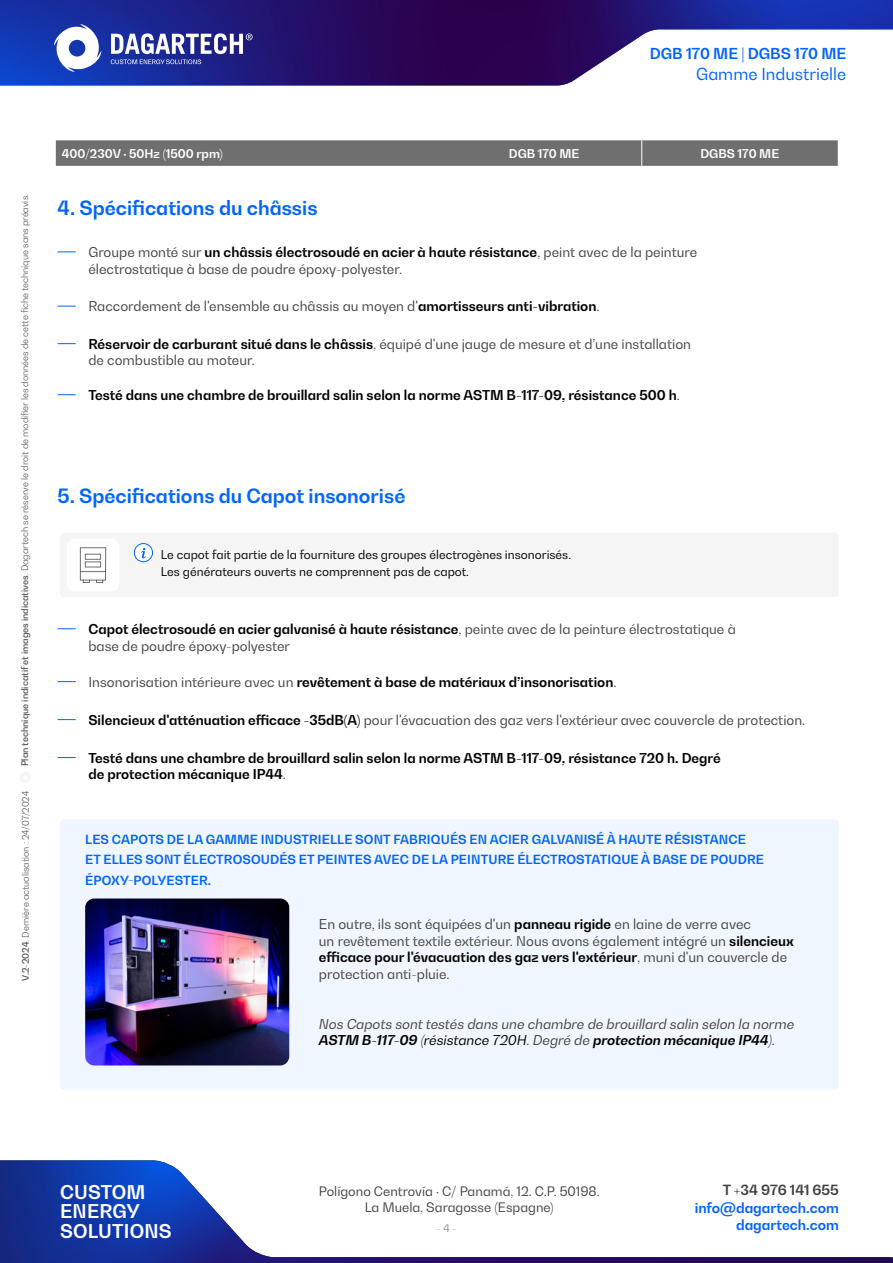
<style>
.page{position:relative;width:893px;height:1263px;background:#fff}
.page>*{position:absolute;margin:0;border:0;box-sizing:border-box;transform-origin:0 0}
.t1{font:700 19.5px "Bw Gradual";color:#0064ff}
.t2{font:700 18.75px/19.4px "Bw Gradual";letter-spacing:.01em;color:#fff}
.t3{font:16.5px "Bw Gradual";color:#0064ff}
.t4{font:700 15px "Bw Gradual";color:#0064ff}
.t5{font:700 13.95px "Bw Gradual";color:#0064ff}
.t6{font:700 13.95px "Bw Gradual";color:#424242}
.t7{font:13.5px/16.5px "Bw Gradual";color:#424242}
.t8{font:700 13.5px/16.5px "Bw Gradual";color:#000}
.t9{font:italic 13.5px/16.5px "Bw Gradual";color:#424242}
.t10{font:12.9px/16.2px "Bw Gradual";color:#424242;text-align:center}
.t11{font:700 12.45px/20.2px "Bw Gradual";letter-spacing:.01em;color:#0064ff}
.t12{font:12px/17px "Bw Gradual";color:#000}
.t13{font:700 12px "Bw Gradual";color:#fff}
.t14{font:10.5px "Bw Gradual";color:#949091}
.t15{font:300 9px "Bw Gradual";color:#424242}
.s1{font-weight:500}
.s2{font-weight:700;color:#000}
.s3{font-weight:400;color:#424242}
.s4{color:#000}
</style>
<div class="page">
<img style="left:0;top:1160px;width:893px;height:103px">
<img style="left:0;top:0;width:893px;height:85px">
<svg style="left:111px;top:33px;width:142px;height:31px"></svg>
<svg style="left:54px;top:24px;width:47px;height:48px"></svg>
<svg style="left:58px;top:251px;width:18px;height:1px"></svg>
<svg style="left:58px;top:628px;width:18px;height:1px"></svg>
<svg style="left:58px;top:343px;width:18px;height:1px"></svg>
<svg style="left:58px;top:306px;width:18px;height:1px"></svg>
<svg style="left:58px;top:681px;width:18px;height:1px"></svg>
<svg style="left:58px;top:719px;width:18px;height:1px"></svg>
<svg style="left:58px;top:757px;width:18px;height:1px"></svg>
<svg style="left:58px;top:394px;width:18px;height:1px"></svg>
<div style="left:60px;top:533px;width:779px;height:64px;background:#f6f5f5;border-radius:4px"></div>
<div style="left:60px;top:819px;width:779px;height:271px;background:#f0f6ff;border-radius:4px"></div>
<svg style="left:134px;top:543px;width:19px;height:19px"></svg>
<div style="left:134px;top:543px;width:19px;height:19px;border:1px solid #0064ff;border-radius:50%"></div>
<svg style="left:141px;top:548px;width:5px;height:10px"></svg>
<svg style="left:56px;top:140px;width:782px;height:26px;background:#727171"></svg>
<img style="left:85px;top:898px;width:204px;height:167px">
<div style="left:67px;top:539px;width:52px;height:52px;background:#fff;border-radius:8px"></div>
<svg style="left:80px;top:547px;width:26px;height:36px"></svg>
<p class="t4" style="left:650px;top:44px;width:198px">DGB 170 ME | DGBS 170 ME</p>
<p class="t3" style="left:696px;top:63px;width:151px">Gamme Industrielle</p>
<p class="t13" style="left:62px;top:145px;width:162px">400/230V · 50Hz (1500 rpm)</p>
<p class="t13" style="left:509px;top:145px;width:72px">DGB 170 ME</p>
<p class="t13" style="left:700px;top:145px;width:80px">DGBS 170 ME</p>
<p class="t15" style="left:19px;top:766px;width:574px;rotate:-90deg"><span class="s1">Plan technique indicatif et images indicatives</span>. Dagartech se réserve le droit de modifier les données de cette fiche technique sans préavis.</p>
<h1 class="t1" style="left:58px;top:195px;width:261px">4. Spécifications du châssis</h1>
<p class="t7" style="left:88px;top:244px;width:610px">Groupe monté sur <span class="s2">un châssis électrosoudé en acier à haute résistance</span>, peint avec de la peinture électrostatique à base de poudre époxy-polyester.</p>
<p class="t7" style="left:88px;top:298px;width:513px">Raccordement de l'ensemble au châssis au moyen d'<span class="s2">amortisseurs anti-vibration</span>.</p>
<p class="t7" style="left:88px;top:335px;width:604px"><span class="s2">Réservoir de carburant situé dans le châssis</span>, équipé d'une jauge de mesure et d’une installation de combustible au moteur.</p>
<p class="t8" style="left:88px;top:386px;width:593px">Testé dans une chambre de brouillard salin selon la norme ASTM B-117-09, résistance 500 h<span class="s3">.</span></p>
<h1 class="t1" style="left:58px;top:483px;width:349px">5. Spécifications du Capot insonorisé</h1>
<p class="t12" style="left:161px;top:545px;width:412px">Le capot fait partie de la fourniture des groupes électrogènes insonorisés.<br>Les générateurs ouverts ne comprennent pas de capot.</p>
<p class="t7" style="left:88px;top:620px;width:649px"><span class="s2">Capot électrosoudé en acier galvanisé à haute résistance</span>, peinte avec de la peinture électrostatique à base de poudre époxy-polyester</p>
<p class="t8" style="left:88px;top:673px;width:530px"><span class="s3">Insonorisation intérieure avec un</span> revêtement à base de matériaux d’insonorisation<span class="s3">.</span></p>
<p class="t7" style="left:88px;top:711px;width:718px"><span class="s2">Silencieux d'atténuation efficace -35dB(A)</span> pour l'évacuation des gaz vers l'extérieur avec couvercle de protection.</p>
<p class="t8" style="left:88px;top:749px;width:634px">Testé dans une chambre de brouillard salin selon la norme ASTM B-117-09, résistance 720 h. Degré de protection mécanique IP44<span class="s3">.</span></p>
<p class="t15" style="left:20px;top:981px;width:191px;rotate:-90deg"><span class="s1">V.2-2024</span>. Dernière actualisation : 24/07/2024</p>
<p class="t11" style="left:85px;top:829px;width:680px">LES CAPOTS DE LA GAMME INDUSTRIELLE SONT FABRIQUÉS EN ACIER GALVANISÉ À HAUTE RÉSISTANCE<br>ET ELLES SONT ÉLECTROSOUDÉS ET PEINTES AVEC DE LA PEINTURE ÉLECTROSTATIQUE À BASE DE POUDRE<br>ÉPOXY-POLYESTER.</p>
<p class="t7" style="left:319px;top:916px;width:476px">En outre, ils sont équipées d'un <span class="s2">panneau rigide</span> en laine de verre avec<br>un revêtement textile extérieur. Nous avons également intégré un <span class="s2">silencieux efficace pour l'évacuation des gaz vers l'extérieur</span>, muni d'un couvercle de protection anti-pluie.</p>
<p class="t9" style="left:319px;top:1015px;width:477px">Nos Capots sont testés dans une chambre de brouillard salin selon la norme<br><span class="s2">ASTM B-117-09</span> (<span class="s4">résistance 720H</span>. Degré de <span class="s2">protection mécanique IP44</span>).</p>
<h2 class="t2" style="left:60px;top:1182px;width:113px">CUSTOM<br>ENERGY<br>SOLUTIONS</h2>
<p class="t10" style="left:319px;top:1182px;width:282px">Polígono Centrovía · C/ Panamá, 12. C.P. 50198.<br>La Muela, Saragosse (Espagne)</p>
<p class="t14" style="left:437px;top:1221px;width:21px">- 4 -</p>
<p class="t6" style="left:723px;top:1180px;width:118px">T +34 976 141 655</p>
<p class="t5" style="left:695px;top:1199px;width:146px">info@dagartech.com</p>
<p class="t5" style="left:736px;top:1215px;width:104px">dagartech.com</p>
</div>
